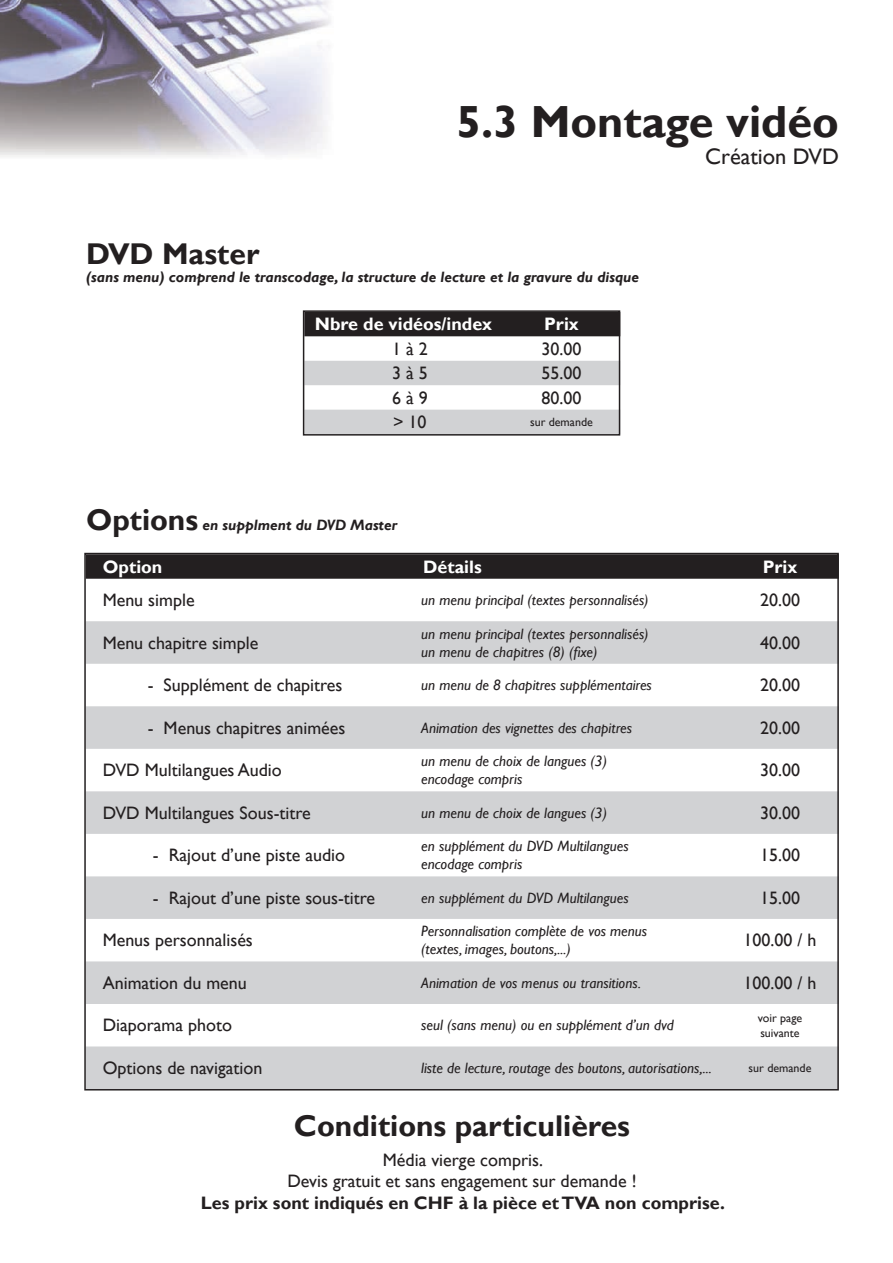
<style>
.page{position:relative;width:893px;height:1263px;background:#fff}
.page>*{position:absolute;margin:0;border:0;box-sizing:border-box;transform-origin:0 0}
.t1{font:700 45px "Gill Sans";color:#231f20}
.t2{font:700 30px "Gill Sans";color:#231f20}
.t3{font:22.5px "Gill Sans";color:#231f20}
.t4{font:18px/21.6px "Gill Sans";color:#231f20;text-align:center}
.t5{font:700 18px "Gill Sans";color:#231f20}
.t6{font:700 18px "Gill Sans";color:#fff}
.t7{font:italic 15px/18px "Gill Sans";color:#231f20}
.t8{font:italic 700 15px "Gill Sans";color:#231f20}
.t9{font:12px/14.4px "Gill Sans";color:#231f20}
.s1{font-style:normal;font-size:30px}
</style>
<div class="page">
<div style="left:87px;top:556px;width:749px;height:23px;background:#231f20"></div>
<svg style="left:87px;top:621px;width:749px;height:466px;fill:#d1d2d4"></svg>
<div style="left:306px;top:313px;width:311px;height:23px;background:#231f20"></div>
<svg style="left:306px;top:361px;width:311px;height:72px"></svg>
<div style="left:303px;top:310px;width:317px;height:126px;border:2px solid #231f20"></div>
<img style="left:0;top:0;width:331px;height:157px">
<h1 class="t1" style="left:456px;top:95px;width:384px">5.3 Montage vidéo</h1>
<h3 class="t3" style="left:705px;top:144px;width:135px">Création DVD</h3>
<h2 class="t2" style="left:86px;top:236px;width:175px">DVD Master</h2>
<p class="t8" style="left:86px;top:268px;width:555px">(sans menu) comprend le transcodage, la structure de lecture et la gravure du disque</p>
<p class="t6" style="left:315px;top:313px;width:179px">Nbre de vidéos/index</p>
<p class="t6" style="left:544px;top:313px;width:36px">Prix</p>
<p class="t4" style="left:392px;top:338px;width:37px">1 à 2</p>
<p class="t4" style="left:541px;top:338px;width:41px">30.00</p>
<p class="t4" style="left:392px;top:363px;width:37px">3 à 5</p>
<p class="t4" style="left:541px;top:363px;width:41px">55.00</p>
<p class="t4" style="left:392px;top:387px;width:37px">6 à 9</p>
<p class="t4" style="left:541px;top:387px;width:41px">80.00</p>
<p class="t4" style="left:393px;top:412px;width:35px">&gt; 10</p>
<p class="t9" style="left:530px;top:415px;width:64px">sur demande</p>
<p class="t8" style="left:86px;top:516px;width:313px"><span class="s1">Options</span> en supplment du DVD Master</p>
<p class="t6" style="left:103px;top:556px;width:61px">Option</p>
<p class="t6" style="left:423px;top:556px;width:60px">Détails</p>
<p class="t6" style="left:763px;top:556px;width:36px">Prix</p>
<p class="t4" style="left:103px;top:590px;width:93px">Menu simple</p>
<p class="t7" style="left:421px;top:591px;width:229px">un menu principal (textes personnalisés)</p>
<p class="t4" style="left:760px;top:590px;width:41px">20.00</p>
<p class="t4" style="left:103px;top:632px;width:157px">Menu chapitre simple</p>
<p class="t7" style="left:421px;top:625px;width:229px">un menu principal (textes personnalisés) un menu de chapitres (8) (fixe)</p>
<p class="t4" style="left:760px;top:632px;width:41px">40.00</p>
<p class="t4" style="left:148px;top:675px;width:196px">- Supplément de chapitres</p>
<p class="t7" style="left:421px;top:676px;width:232px">un menu de 8 chapitres supplémentaires</p>
<p class="t4" style="left:760px;top:675px;width:41px">20.00</p>
<p class="t4" style="left:148px;top:717px;width:199px">- Menus chapitres animées</p>
<p class="t7" style="left:421px;top:719px;width:212px">Animation des vignettes des chapitres</p>
<p class="t4" style="left:760px;top:717px;width:41px">20.00</p>
<p class="t4" style="left:103px;top:760px;width:181px">DVD Multilangues Audio</p>
<p class="t7" style="left:421px;top:752px;width:187px">un menu de choix de langues (3) encodage compris</p>
<p class="t4" style="left:760px;top:760px;width:41px">30.00</p>
<p class="t4" style="left:103px;top:802px;width:210px">DVD Multilangues Sous-titre</p>
<p class="t7" style="left:421px;top:804px;width:187px">un menu de choix de langues (3)</p>
<p class="t4" style="left:760px;top:802px;width:41px">30.00</p>
<p class="t4" style="left:153px;top:845px;width:194px">- Rajout d’une piste audio</p>
<p class="t7" style="left:421px;top:837px;width:209px">en supplément du DVD Multilangues encodage compris</p>
<p class="t4" style="left:760px;top:845px;width:41px">15.00</p>
<p class="t4" style="left:153px;top:887px;width:224px">- Rajout d’une piste sous-titre</p>
<p class="t7" style="left:421px;top:889px;width:209px">en supplément du DVD Multilangues</p>
<p class="t4" style="left:760px;top:887px;width:41px">15.00</p>
<p class="t4" style="left:103px;top:930px;width:152px">Menus personnalisés</p>
<p class="t7" style="left:421px;top:922px;width:228px">Personnalisation complète de vos menus (textes, images, boutons,...)</p>
<p class="t4" style="left:743px;top:930px;width:75px">100.00 / h</p>
<p class="t4" style="left:103px;top:972px;width:145px">Animation du menu</p>
<p class="t7" style="left:421px;top:974px;width:221px">Animation de vos menus ou transitions.</p>
<p class="t4" style="left:743px;top:972px;width:75px">100.00 / h</p>
<p class="t4" style="left:103px;top:1015px;width:131px">Diaporama photo</p>
<p class="t7" style="left:421px;top:1016px;width:254px">seul (sans menu) ou en supplément d’un dvd</p>
<p class="t9" style="left:758px;top:1011px;width:46px">voir page suivante</p>
<p class="t4" style="left:103px;top:1057px;width:161px">Options de navigation</p>
<p class="t7" style="left:421px;top:1059px;width:292px">liste de lecture, routage des boutons, autorisations,...</p>
<p class="t9" style="left:749px;top:1061px;width:64px">sur demande</p>
<h2 class="t2" style="left:294px;top:1107px;width:338px">Conditions particulières</h2>
<p class="t4" style="left:287px;top:1149px;width:351px">Média vierge compris.<br>Devis gratuit et sans engagement sur demande !</p>
<p class="t5" style="left:201px;top:1192px;width:525px">Les prix sont indiqués en CHF à la pièce et TVA non comprise.</p>
</div>
